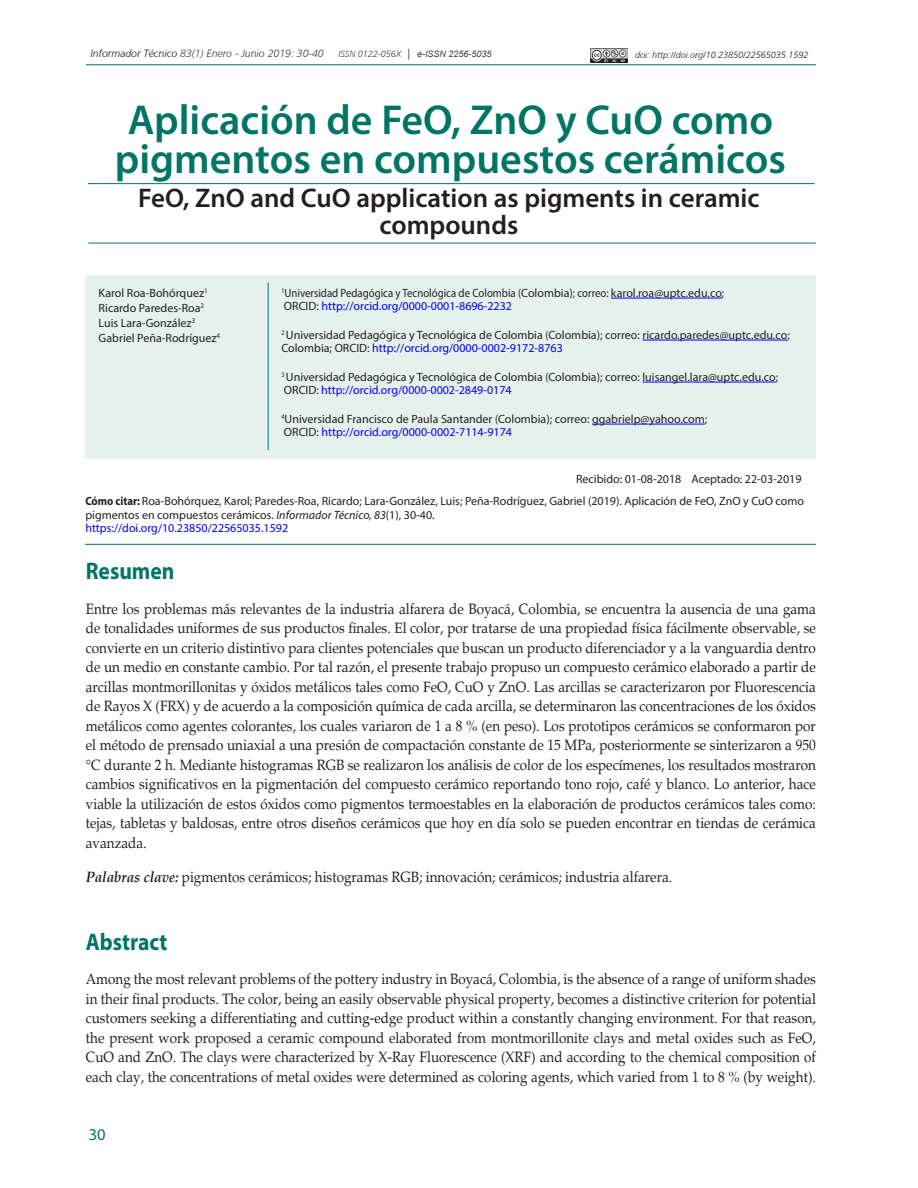
<style>
.page{position:relative;width:918px;height:1188px;background:#fff}
.page>*{position:absolute;margin:0;border:0;box-sizing:border-box;transform-origin:0 0}
.t1{font:600 42px/39px "Myriad Pro";color:#007566;text-align:center}
.t2{font:600 27px/27px "Myriad Pro";color:#231f20;text-align:center}
.parrafos_con_sangria{font:700 24px "Myriad Pro";color:#007566;scale:.9 1}
.t3{font:16.5px "Myriad Pro";color:#007566}
.parrafos_con_sangria-2{font:15px/19.5px "Palatino";color:#231f20;text-align:justify;scale:.9 1}
.parrafos_con_sangria-3{font:12px/13.5px "Myriad Pro";color:#231f20}
.parrafos_con_sangria-4{font:12px/13.5px "Myriad Pro";color:#231f20;scale:.9 1}
.List_Paragraph{font:12px "Myriad Pro";color:#231f20}
.t4{font:italic 300 10.5px "Frutiger CE";color:#3e3e3f}
.t5{font:italic 300 9px "Frutiger CE";color:#231f20}
.t6{font:italic 9px "Arial";color:#3e3e3f}
.s1{color:#231f20}
.s2{font-family:"Frutiger CE";font-weight:300}
.s3{color:#00f}
.s4{font-weight:700}
.s5{font-style:italic}
.s6{font-weight:700;font-style:italic}
</style>
<div class="page">
<hr style="left:86px;top:64px;width:730px;height:1px;background:#007566">
<img style="left:591px;top:49px;width:36px;height:13px">
<div style="left:86px;top:275px;width:730px;height:184px;background:#e6f1ee"></div>
<hr style="left:88px;top:243px;width:728px;height:1px;background:#007566">
<hr style="left:88px;top:183px;width:727px;height:1px;background:#007566">
<hr style="left:85px;top:544px;width:731px;height:1px;background:#007566">
<hr style="left:268px;top:282px;width:1px;height:168px;background:#007566">
<hr style="left:611px;top:298px;width:111px;height:1px;background:#00f">
<hr style="left:642px;top:340px;width:145px;height:1px;background:#00f">
<hr style="left:642px;top:382px;width:134px;height:1px;background:#00f">
<hr style="left:592px;top:424px;width:113px;height:1px;background:#00f">
<p class="t4" style="left:90px;top:47px;width:235px"><span class="s1">Informador Técnico</span> 83(1) Enero - Junio 2019: 30-40</p>
<p class="t6" style="left:338px;top:48px;width:155px"><span class="s2">ISSN 0122-056X</span> │ e-ISSN 2256-5035</p>
<p class="t5" style="left:635px;top:49px;width:175px">doi: http://doi.org/10.23850/22565035.1592</p>
<p class="t1" style="left:115px;top:99px;width:673px">Aplicación de FeO, ZnO y CuO como pigmentos en compuestos cerámicos</p>
<p class="t2" style="left:138px;top:184px;width:623px">FeO, ZnO and CuO application as pigments in ceramic compounds</p>
<p class="List_Paragraph" style="left:99px;top:285px;width:111px">Karol Roa-Bohórquez<sup>1</sup></p>
<p class="List_Paragraph" style="left:99px;top:300px;width:107px">Ricardo Paredes-Roa<sup>2</sup></p>
<p class="List_Paragraph" style="left:99px;top:315px;width:98px">Luis Lara-González<sup>3</sup></p>
<p class="List_Paragraph" style="left:99px;top:331px;width:123px">Gabriel Peña-Rodríguez<sup>4</sup></p>
<p class="parrafos_con_sangria-4" style="left:281px;top:286px;width:494px"><sup>1</sup>Universidad Pedagógica y Tecnológica de Colombia (Colombia); correo: karol.roa@uptc.edu.co;<br>ORCID: <span class="s3">http://orcid.org/0000-0001-8696-2232</span></p>
<p class="parrafos_con_sangria-3" style="left:281px;top:328px;width:510px"><sup>2</sup> Universidad Pedagógica y Tecnológica de Colombia (Colombia); correo: ricardo.paredes@uptc.edu.co;<br>Colombia; ORCID: <span class="s3">http://orcid.org/0000-0002-9172-8763</span></p>
<p class="parrafos_con_sangria-3" style="left:281px;top:370px;width:498px"><sup>3</sup> Universidad Pedagógica y Tecnológica de Colombia (Colombia); correo: luisangel.lara@uptc.edu.co;<br>ORCID: <span class="s3">http://orcid.org/0000-0002-2849-0174</span></p>
<p class="parrafos_con_sangria-3" style="left:281px;top:412px;width:427px"><sup>4</sup>Universidad Francisco de Paula Santander (Colombia); correo: ggabrielp@yahoo.com;<br>ORCID: <span class="s3">http://orcid.org/0000-0002-7114-9174</span></p>
<p class="parrafos_con_sangria-3" style="left:576px;top:472px;width:227px">Recibido: 01-08-2018 Aceptado: 22-03-2019</p>
<p class="parrafos_con_sangria-3" style="left:85px;top:494px;width:720px"><span class="s4">Cómo citar:</span> Roa-Bohórquez, Karol; Paredes-Roa, Ricardo; Lara-González, Luis; Peña-Rodríguez, Gabriel (2019). Aplicación de FeO, ZnO y CuO como pigmentos en compuestos cerámicos. <span class="s5">Informador Técnico, 83</span>(1), 30-40.<br><span class="s3">https://doi.org/10.23850/22565035.1592</span></p>
<p class="parrafos_con_sangria" style="left:86px;top:556px;width:100px">Resumen</p>
<p class="parrafos_con_sangria-2" style="left:86px;top:599px;width:813px">Entre los problemas más relevantes de la industria alfarera de Boyacá, Colombia, se encuentra la ausencia de una gama de tonalidades uniformes de sus productos finales. El color, por tratarse de una propiedad física fácilmente observable, se convierte en un criterio distintivo para clientes potenciales que buscan un producto diferenciador y a la vanguardia dentro de un medio en constante cambio. Por tal razón, el presente trabajo propuso un compuesto cerámico elaborado a partir de arcillas montmorillonitas y óxidos metálicos tales como FeO, CuO y ZnO. Las arcillas se caracterizaron por Fluorescencia de Rayos X (FRX) y de acuerdo a la composición química de cada arcilla, se determinaron las concentraciones de los óxidos metálicos como agentes colorantes, los cuales variaron de 1 a 8 % (en peso). Los prototipos cerámicos se conformaron por el método de prensado uniaxial a una presión de compactación constante de 15 MPa, posteriormente se sinterizaron a 950 °C durante 2 h. Mediante histogramas RGB se realizaron los análisis de color de los especímenes, los resultados mostraron cambios significativos en la pigmentación del compuesto cerámico reportando tono rojo, café y blanco. Lo anterior, hace viable la utilización de estos óxidos como pigmentos termoestables en la elaboración de productos cerámicos tales como: tejas, tabletas y baldosas, entre otros diseños cerámicos que hoy en día solo se pueden encontrar en tiendas de cerámica avanzada.</p>
<p class="parrafos_con_sangria-2" style="left:86px;top:868px;width:653px"><span class="s6">Palabras clave:</span> pigmentos cerámicos; histogramas RGB; innovación; cerámicos; industria alfarera.</p>
<p class="parrafos_con_sangria" style="left:86px;top:926px;width:92px">Abstract</p>
<p class="parrafos_con_sangria-2" style="left:86px;top:970px;width:813px">Among the most relevant problems of the pottery industry in Boyacá, Colombia, is the absence of a range of uniform shades in their final products. The color, being an easily observable physical property, becomes a distinctive criterion for potential customers seeking a differentiating and cutting-edge product within a constantly changing environment. For that reason, the present work proposed a ceramic compound elaborated from montmorillonite clays and metal oxides such as FeO, CuO and ZnO. The clays were characterized by X-Ray Fluorescence (XRF) and according to the chemical composition of each clay, the concentrations of metal oxides were determined as coloring agents, which varied from 1 to 8 % (by weight).</p>
<p class="t3" style="left:89px;top:1124px;width:18px">30</p>
</div>
